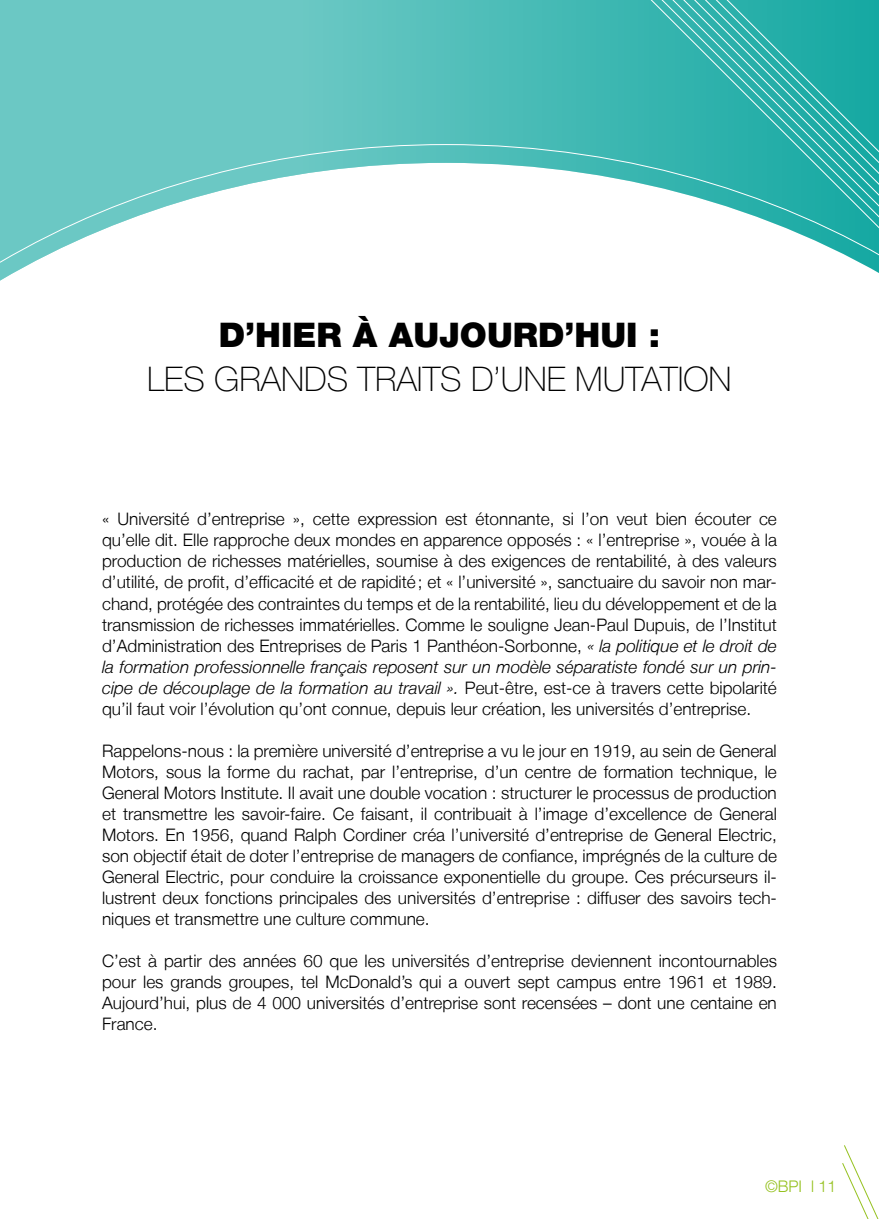
<style>
.page{position:relative;width:879px;height:1219px;background:#fff}
.page>*{position:absolute;margin:0;border:0;box-sizing:border-box;transform-origin:0 0}
.Titre_1{font:100 34px/43.6px "Helvetica Neue LT Std";color:#000;text-align:center}
.t1{font:300 17.2px/21px "Helvetica Neue LT";color:#000;text-align:justify}
.t2{font:300 16px "Helvetica Neue LT";color:#95c11f}
.s1{font-weight:900}
.s2{font-style:italic}
</style>
<div class="page">
<svg style="left:0;top:0;width:879px;height:281px"></svg>
<svg style="left:842px;top:1145px;width:37px;height:74px"></svg>
<p class="Titre_1" style="left:147px;top:314px;width:586px"><span class="s1">D’HIER À AUJOURD’HUI :<br></span>LES GRANDS TRAITS D’UNE MUTATION</p>
<p class="t1" style="left:102px;top:508px;width:676px">« Université d’entreprise », cette expression est étonnante, si l’on veut bien écouter ce qu’elle dit. Elle rapproche deux mondes en apparence opposés : « l’entreprise », vouée à la production de richesses matérielles, soumise à des exigences de rentabilité, à des valeurs d’utilité, de profit, d’efficacité et de rapidité; et « l’université », sanctuaire du savoir non mar&shy;chand, protégée des contraintes du temps et de la rentabilité, lieu du développement et de la transmission de richesses immatérielles. Comme le souligne Jean-Paul Dupuis, de l’Institut d’Administration des Entreprises de Paris 1 Panthéon-Sorbonne, <span class="s2">« la politique et le droit de la formation professionnelle français reposent sur un modèle séparatiste fondé sur un prin&shy;cipe de découplage de la formation au travail ».</span> Peut-être, est-ce à travers cette bipolarité qu’il faut voir l’évolution qu’ont connue, depuis leur création, les universités d’entreprise.</p>
<p class="t1" style="left:102px;top:740px;width:676px">Rappelons-nous : la première université d’entreprise a vu le jour en 1919, au sein de General Motors, sous la forme du rachat, par l’entreprise, d’un centre de formation technique, le General Motors Institute. Il avait une double vocation : structurer le processus de production et transmettre les savoir-faire. Ce faisant, il contribuait à l’image d’excellence de General Motors. En 1956, quand Ralph Cordiner créa l’université d’entreprise de General Electric, son objectif était de doter l’entreprise de managers de confiance, imprégnés de la culture de General Electric, pour conduire la croissance exponentielle du groupe. Ces précurseurs il&shy;lustrent deux fonctions principales des universités d’entreprise : diffuser des savoirs tech&shy;niques et transmettre une culture commune.</p>
<p class="t1" style="left:102px;top:950px;width:676px">C’est à partir des années 60 que les universités d’entreprise deviennent incontournables pour les grands groupes, tel McDonald’s qui a ouvert sept campus entre 1961 et 1989.<br>Aujourd’hui, plus de 4 000 universités d’entreprise sont recensées – dont une centaine en France.</p>
<p class="t2" style="left:765px;top:1176px;width:73px">©BPI l 11</p>
</div>
